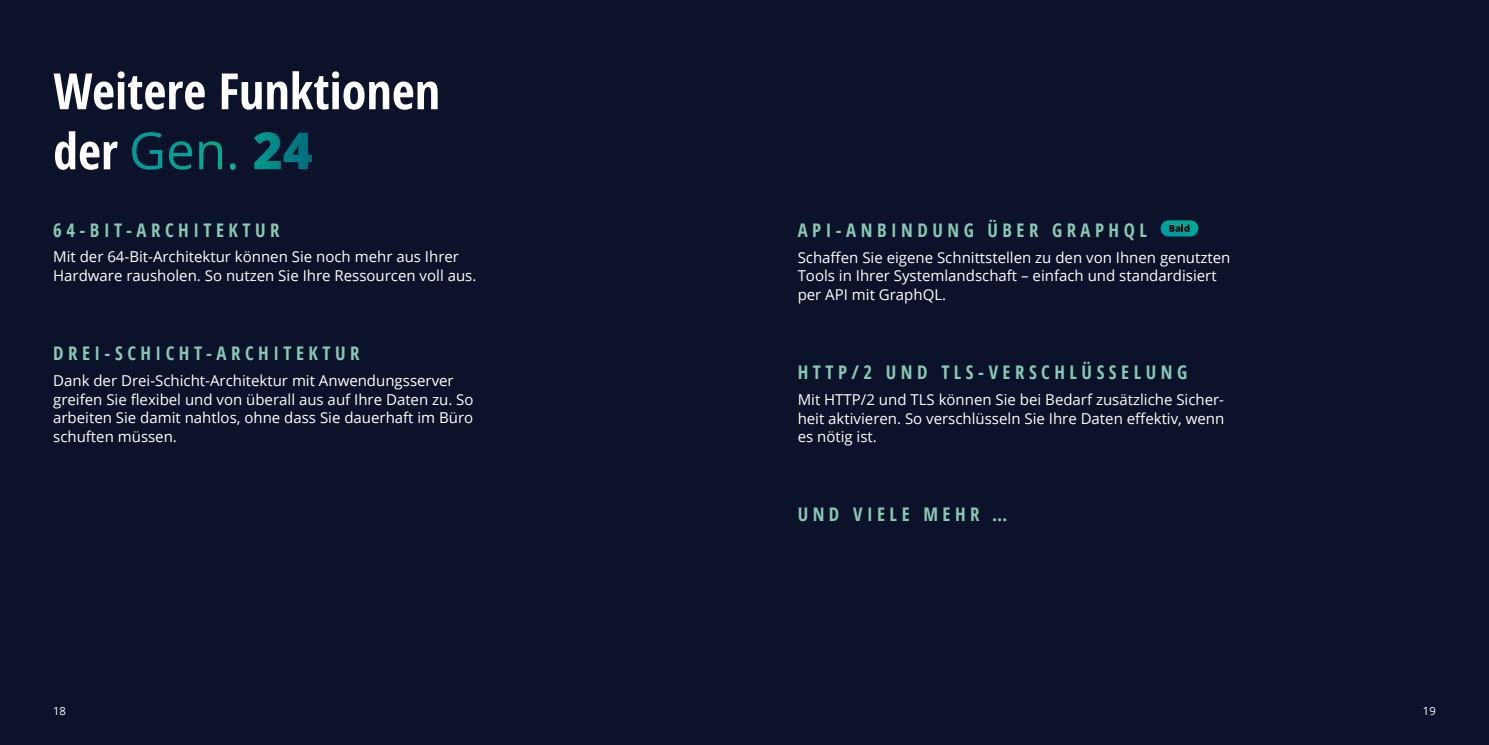
<style>
.page{position:relative;width:1489px;height:745px;background:#fff}
.page>*{position:absolute;margin:0;border:0;box-sizing:border-box;transform-origin:0 0}
.t1{font:700 condensed 50px/60px "Open Sans";color:#fff}
.t2{font:700 condensed 18.75px "Open Sans";letter-spacing:.24em;color:#87c9b3}
.t3{font:15px/18.8px "Open Sans";color:#fff}
.t4{font:11.25px "Open Sans";color:#fff}
</style>
<div class="page">
<div style="left:0;top:0;width:1488px;height:744px;background:#0b122a"></div>
<div style="left:1160px;top:220px;width:38px;height:16px;background:linear-gradient(to right,#00999a,#00a69a);border-radius:8px"></div>
<svg style="left:1169px;top:224px;width:20px;height:8px"></svg>
<svg style="left:254px;top:132px;width:58px;height:37px"></svg>
<svg style="left:230px;top:163px;width:6px;height:7px"></svg>
<svg style="left:199px;top:141px;width:23px;height:28px"></svg>
<svg style="left:169px;top:141px;width:23px;height:28px"></svg>
<svg style="left:132px;top:132px;width:30px;height:37px"></svg>
<h1 class="t1" style="left:53px;top:60px;width:388px">Weitere Funktionen der</h1>
<p class="t2" style="left:53px;top:216px;width:228px">64-BIT-ARCHITEKTUR</p>
<p class="t3" style="left:53px;top:247px;width:425px">Mit der 64-Bit-Architektur können Sie noch mehr aus Ihrer<br>Hardware rausholen. So nutzen Sie Ihre Ressourcen voll aus.</p>
<p class="t2" style="left:53px;top:340px;width:308px">DREI-SCHICHT-ARCHITEKTUR</p>
<p class="t3" style="left:53px;top:370px;width:422px">Dank der Drei-Schicht-Architektur mit Anwendungsserver greifen Sie flexibel und von überall aus auf Ihre Daten zu. So arbeiten Sie damit nahtlos, ohne dass Sie dauerhaft im Büro schuften müssen.</p>
<p class="t2" style="left:797px;top:216px;width:351px">API-ANBINDUNG ÜBER GRAPHQL</p>
<p class="t3" style="left:797px;top:247px;width:434px">Schaffen Sie eigene Schnittstellen zu den von Ihnen genutzten<br>Tools in Ihrer Systemlandschaft – einfach und standardisiert per API mit GraphQL.</p>
<p class="t2" style="left:797px;top:359px;width:391px">HTTP/2 UND TLS-VERSCHLÜSSELUNG</p>
<p class="t3" style="left:797px;top:389px;width:428px;text-align:justify">Mit HTTP/2 und TLS können Sie bei Bedarf zusätzliche Sicher&shy;heit aktivieren. So verschlüsseln Sie Ihre Daten effektiv, wenn es nötig ist.</p>
<p class="t2" style="left:797px;top:501px;width:211px">UND VIELE MEHR …</p>
<p class="t4" style="left:53px;top:702px;width:14px">18</p>
<p class="t4" style="left:1422px;top:702px;width:14px">19</p>
</div>
